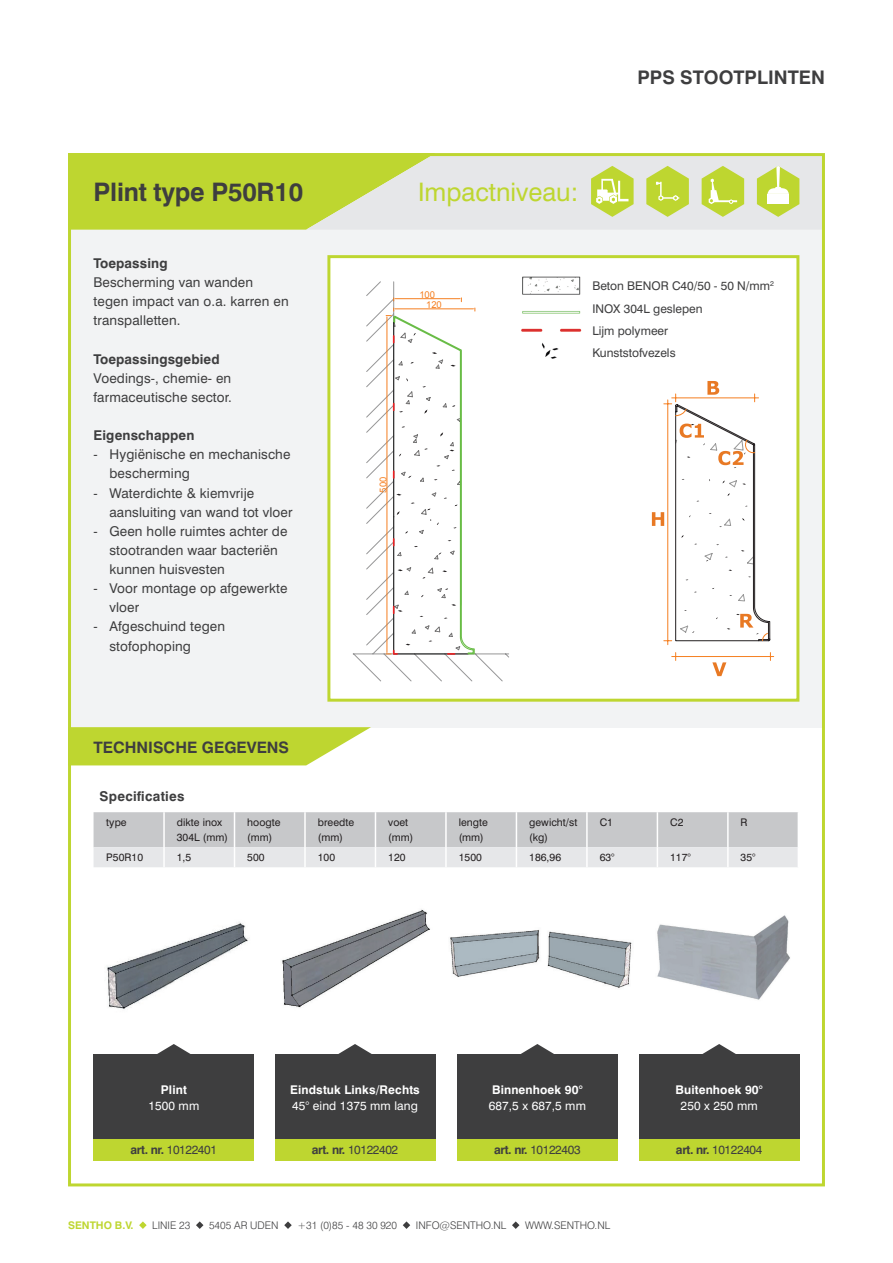
<style>
.page{position:relative;width:893px;height:1263px;background:#fff}
.page>*{position:absolute;margin:0;border:0;box-sizing:border-box;transform-origin:0 0}
.t1{font:700 25.5px "Swiss 721 BT";letter-spacing:-.01em;color:#3e3e3f}
.t2{font:25.5px "Swiss 721 BT";color:#bed630}
.t3{font:700 18.75px "Swiss 721 BT";color:#3e3e3f}
.t4{font:700 15.75px "Swiss 721 BT";color:#3e3e3f}
.t5{font:13.5px/19.2px "Swiss 721 BT";letter-spacing:.01em;color:#3e3e3f}
.t6{font:700 13.5px "Swiss 721 BT";letter-spacing:.01em;color:#3e3e3f}
.t7{font:12px/22.4px "Swiss 721 BT";color:#3e3e3f}
.t8{font:12px "Swiss 721 BT";letter-spacing:-.03em;color:#3e3e3f}
.t9{font:700 12px "Swiss 721 BT";letter-spacing:.01em;color:#fff}
.t10{font:12px "Swiss 721 BT";letter-spacing:.01em;color:#fff}
.t11{font:10.5px/15px "Swiss 721 BT";letter-spacing:.005em;color:#231f20}
.t12{font:300 10.5px "Swiss 721 BT";color:#3e3e3f}
.t13{font:700 10.5px "Swiss 721 BT";color:#bed630}
.t14{font:9.45px "Arial";color:#f57f21}
.s1{font-weight:700}
</style>
<div class="page">
<div style="left:68px;top:153px;width:757px;height:574px;background:#f2f3f4"></div>
<div style="left:327px;top:255px;width:472px;height:447px;background:#fff;border:3px solid #bed630"></div>
<svg style="left:72px;top:727px;width:299px;height:38px;background:#c5da46"></svg>
<svg style="left:94px;top:812px;width:704px;height:55px;background:#d3d4d6"></svg>
<img style="left:521px;top:276px;width:61px;height:83px">
<svg style="left:68px;top:153px;width:757px;height:77px"></svg>
<svg style="left:353px;top:281px;width:156px;height:400px"></svg>
<hr style="left:395px;top:298px;width:65px;height:1px;background:#f57f21">
<svg style="left:386px;top:308px;width:90px;height:347px"></svg>
<svg style="left:157px;top:1044px;width:34px;height:10px"></svg>
<div style="left:94px;top:1054px;width:160px;height:86px;background:#3e3e3f"></div>
<div style="left:94px;top:1140px;width:160px;height:21px;background:#bed630"></div>
<svg style="left:338px;top:1044px;width:34px;height:10px"></svg>
<svg style="left:521px;top:1044px;width:33px;height:10px"></svg>
<svg style="left:702px;top:1044px;width:34px;height:10px"></svg>
<div style="left:275px;top:1054px;width:160px;height:86px;background:#3e3e3f"></div>
<div style="left:457px;top:1054px;width:161px;height:86px;background:#3e3e3f"></div>
<div style="left:639px;top:1054px;width:160px;height:86px;background:#3e3e3f"></div>
<img style="left:281px;top:909px;width:149px;height:99px">
<img style="left:657px;top:915px;width:133px;height:85px">
<img style="left:450px;top:930px;width:182px;height:58px">
<div style="left:275px;top:1140px;width:160px;height:21px;background:#bed630"></div>
<div style="left:457px;top:1140px;width:161px;height:21px;background:#bed630"></div>
<div style="left:639px;top:1140px;width:160px;height:21px;background:#bed630"></div>
<svg style="left:652px;top:381px;width:122px;height:295px"></svg>
<img style="left:107px;top:922px;width:142px;height:87px">
<svg style="left:139px;top:1221px;width:8px;height:8px"></svg>
<svg style="left:196px;top:1221px;width:7px;height:8px"></svg>
<svg style="left:284px;top:1221px;width:8px;height:8px"></svg>
<svg style="left:403px;top:1221px;width:7px;height:8px"></svg>
<svg style="left:512px;top:1221px;width:7px;height:8px"></svg>
<h1 class="t1" style="left:94px;top:176px;width:211px">Plint type P50R10</h1>
<p class="t6" style="left:94px;top:255px;width:76px">Toepassing</p>
<p class="t5" style="left:94px;top:272px;width:197px">Bescherming van wanden tegen impact van o.a. karren en transpalletten.</p>
<p class="t6" style="left:94px;top:350px;width:128px">Toepassingsgebied</p>
<p class="t5" style="left:94px;top:368px;width:140px">Voedings-, chemie- en farmaceutische sector.</p>
<p class="t6" style="left:94px;top:427px;width:102px">Eigenschappen</p>
<p class="t5" style="left:109px;top:445px;width:182px;text-indent:-16px">- Hygiënische en mechanische bescherming</p>
<p class="t5" style="left:109px;top:483px;width:185px;text-indent:-16px">- Waterdichte &amp; kiemvrije aansluiting van wand tot vloer</p>
<p class="t5" style="left:109px;top:521px;width:179px;text-indent:-16px">- Geen holle ruimtes achter de stootranden waar bacteriën kunnen huisvesten</p>
<p class="t5" style="left:109px;top:579px;width:180px;text-indent:-16px">- Voor montage op afgewerkte vloer</p>
<p class="t5" style="left:109px;top:617px;width:117px;text-indent:-16px">- Afgeschuind tegen stofophoping</p>
<p class="t4" style="left:94px;top:737px;width:197px">TECHNISCHE GEGEVENS</p>
<h2 class="t3" style="left:637px;top:66px;width:189px">PPS STOOTPLINTEN</h2>
<h1 class="t2" style="left:418px;top:176px;width:162px">Impactniveau:</h1>
<p class="t14" style="left:419px;top:289px;width:17px">100</p>
<p class="t14" style="left:426px;top:299px;width:17px">120</p>
<p class="t7" style="left:592px;top:275px;width:183px">Beton BENOR C40/50 - 50 N/mm<sup>2<br></sup>INOX 304L geslepen<br>Lijm polymeer<br>Kunststofvezels</p>
<p class="t14" style="left:377px;top:493px;width:17px;rotate:-90deg">500</p>
<p class="t6" style="left:100px;top:788px;width:86px">Specificaties</p>
<p class="t11" style="left:106px;top:815px;width:22px">type</p>
<p class="t11" style="left:177px;top:815px;width:53px">dikte inox<br>304L (mm)</p>
<p class="t11" style="left:247px;top:815px;width:35px">hoogte (mm)</p>
<p class="t11" style="left:318px;top:815px;width:38px">breedte (mm)</p>
<p class="t11" style="left:388px;top:815px;width:27px">voet (mm)</p>
<p class="t11" style="left:459px;top:815px;width:31px">lengte (mm)</p>
<p class="t11" style="left:529px;top:815px;width:50px">gewicht/st (kg)</p>
<p class="t11" style="left:600px;top:815px;width:15px">C1</p>
<p class="t11" style="left:670px;top:815px;width:15px">C2</p>
<p class="t11" style="left:741px;top:815px;width:8px">R</p>
<p class="t11" style="left:106px;top:850px;width:38px">P50R10</p>
<p class="t11" style="left:177px;top:850px;width:16px">1,5</p>
<p class="t11" style="left:247px;top:850px;width:19px">500</p>
<p class="t11" style="left:318px;top:850px;width:19px">100</p>
<p class="t11" style="left:388px;top:850px;width:19px">120</p>
<p class="t11" style="left:459px;top:850px;width:25px">1500</p>
<p class="t11" style="left:529px;top:850px;width:33px">186,96</p>
<p class="t11" style="left:600px;top:850px;width:17px">63°</p>
<p class="t11" style="left:670px;top:850px;width:22px">117°</p>
<p class="t11" style="left:741px;top:850px;width:17px">35°</p>
<p class="t9" style="left:161px;top:1082px;width:28px">Plint</p>
<p class="t10" style="left:148px;top:1098px;width:52px">1500 mm</p>
<p class="t8" style="left:131px;top:1142px;width:88px"><span class="s1">art. nr.</span> 10122401</p>
<p class="t9" style="left:290px;top:1082px;width:131px">Eindstuk Links/Rechts</p>
<p class="t10" style="left:292px;top:1098px;width:128px">45° eind 1375 mm lang</p>
<p class="t9" style="left:492px;top:1082px;width:92px">Binnenhoek 90°</p>
<p class="t10" style="left:489px;top:1098px;width:99px">687,5 x 687,5 mm</p>
<p class="t9" style="left:676px;top:1082px;width:89px">Buitenhoek 90°</p>
<p class="t10" style="left:681px;top:1098px;width:79px">250 x 250 mm</p>
<p class="t8" style="left:312px;top:1142px;width:88px"><span class="s1">art. nr.</span> 10122402</p>
<p class="t8" style="left:494px;top:1142px;width:88px"><span class="s1">art. nr.</span> 10122403</p>
<p class="t8" style="left:676px;top:1142px;width:88px"><span class="s1">art. nr.</span> 10122404</p>
<p class="t13" style="left:68px;top:1219px;width:67px">SENTHO B.V.</p>
<p class="t12" style="left:152px;top:1219px;width:40px">LINIE 23</p>
<p class="t12" style="left:209px;top:1219px;width:71px">5405 AR UDEN</p>
<p class="t12" style="left:297px;top:1219px;width:101px">+31 (0)85 - 48 30 920</p>
<p class="t12" style="left:416px;top:1219px;width:92px">INFO@SENTHO.NL</p>
<p class="t12" style="left:525px;top:1219px;width:87px">WWW.SENTHO.NL</p>
</div>
